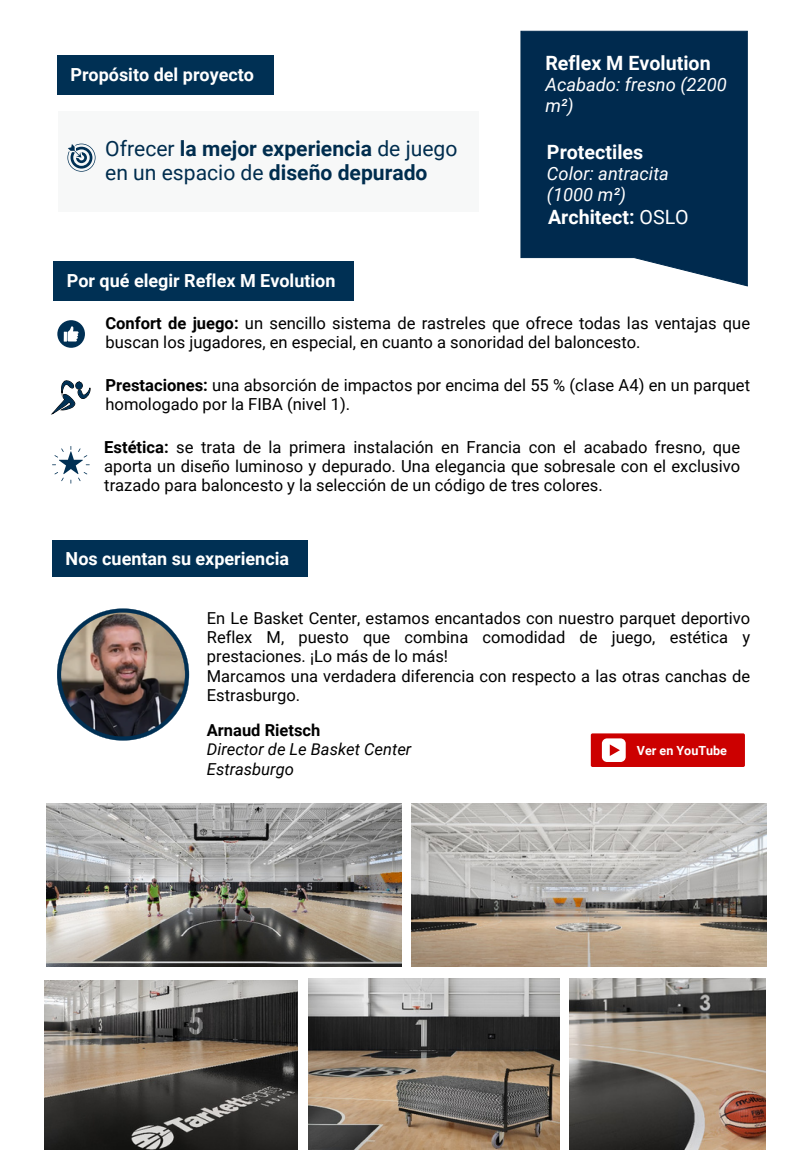
<style>
.page{position:relative;width:810px;height:1170px;background:#fff}
.page>*{position:absolute;margin:0;border:0;box-sizing:border-box;transform-origin:0 0}
.t1{font:700 21.15px/24.8px "Roboto";color:#002d4e}
.t2{font:700 19.65px "Roboto";color:#fff}
.t3{font:italic 18.3px/21.1px "Roboto";color:#fff}
.t4{font:700 18px "Roboto";color:#fff}
.t5{font:16.5px/19.2px "Roboto";color:#000}
.t6{font:italic 16.5px/19.2px "Roboto";color:#000}
.t7{font:700 12.6px "Roboto";color:#fff}
.s1{font-weight:400}
.s2{font-weight:700}
.s3{font-weight:700;font-style:normal}
</style>
<div class="page">
<div style="left:53px;top:261px;width:300px;height:40px;background:#003054"></div>
<svg style="left:52px;top:380px;width:38px;height:34px"></svg>
<svg style="left:52px;top:446px;width:38px;height:37px"></svg>
<div style="left:57px;top:320px;width:28px;height:28px;background:#003054;border-radius:50%"></div>
<svg style="left:64px;top:326px;width:15px;height:16px"></svg>
<div style="left:52px;top:541px;width:256px;height:36px;background:#003054"></div>
<img style="left:411px;top:803px;width:355px;height:163px">
<img style="left:45px;top:980px;width:253px;height:170px">
<img style="left:46px;top:803px;width:355px;height:163px">
<img style="left:308px;top:979px;width:252px;height:171px">
<img style="left:570px;top:979px;width:196px;height:171px">
<div style="left:58px;top:111px;width:421px;height:101px;background:#f7f8f8"></div>
<svg style="left:67px;top:144px;width:29px;height:28px"></svg>
<div style="left:57px;top:55px;width:216px;height:39px;background:#003054"></div>
<img style="left:57px;top:608px;width:132px;height:133px">
<div style="left:591px;top:733px;width:154px;height:34px;background:#c00;border-radius:2px"></div>
<div style="left:602px;top:738px;width:24px;height:24px;background:#fff;border-radius:5px"></div>
<svg style="left:610px;top:744px;width:10px;height:12px"></svg>
<svg style="left:521px;top:31px;width:227px;height:255px;background:#143b5c"></svg>
<h2 class="t4" style="left:70px;top:64px;width:185px">Propósito del proyecto</h2>
<h2 class="t1" style="left:105px;top:136px;width:354px"><span class="s1">Ofrecer</span> la mejor experiencia <span class="s1">de juego en un espacio de</span> diseño depurado</h2>
<p class="t4" style="left:67px;top:270px;width:270px">Por qué elegir Reflex M Evolution</p>
<h3 class="t2" style="left:545px;top:52px;width:167px">Reflex M Evolution</h3>
<h3 class="t3" style="left:545px;top:74px;width:183px">Acabado: fresno (2200 m²)</h3>
<h3 class="t2" style="left:547px;top:141px;width:98px">Protectiles</h3>
<h3 class="t3" style="left:547px;top:163px;width:123px">Color: antracita (1000 m²)</h3>
<p class="t2" style="left:548px;top:206px;width:142px">Architect: <span class="s1">OSLO</span></p>
<h3 class="t5" style="left:105px;top:314px;width:646px"><span class="s2">Confort de juego:</span> un sencillo sistema de rastreles que ofrece todas las ventajas que buscan los jugadores, en especial, en cuanto a sonoridad del baloncesto.</h3>
<p class="t5" style="left:105px;top:376px;width:646px"><span class="s2">Prestaciones:</span> una absorción de impactos por encima del 55 % (clase A4) en un parquet homologado por la FIBA (nivel 1).</p>
<h3 class="t5" style="left:104px;top:438px;width:637px;text-align:justify"><span class="s2">Estética:</span> se trata de la primera instalación en Francia con el acabado fresno, que aporta un diseño luminoso y depurado. Una elegancia que sobresale con el exclusivo trazado para baloncesto y la selección de un código de tres colores.</h3>
<h1 class="t4" style="left:66px;top:549px;width:225px">Nos cuentan su experiencia</h1>
<h3 class="t5" style="left:207px;top:609px;width:545px">En Le Basket Center, estamos encantados con nuestro parquet deportivo Reflex M, puesto que combina comodidad de juego, estética y prestaciones. ¡Lo más de lo más!<br>Marcamos una verdadera diferencia con respecto a las otras canchas de Estrasburgo.</h3>
<p class="t6" style="left:207px;top:721px;width:206px"><span class="s3">Arnaud Rietsch<br></span>Director de Le Basket Center<br>Estrasburgo</p>
<p class="t7" style="left:637px;top:743px;width:92px">Ver en YouTube</p>
</div>
